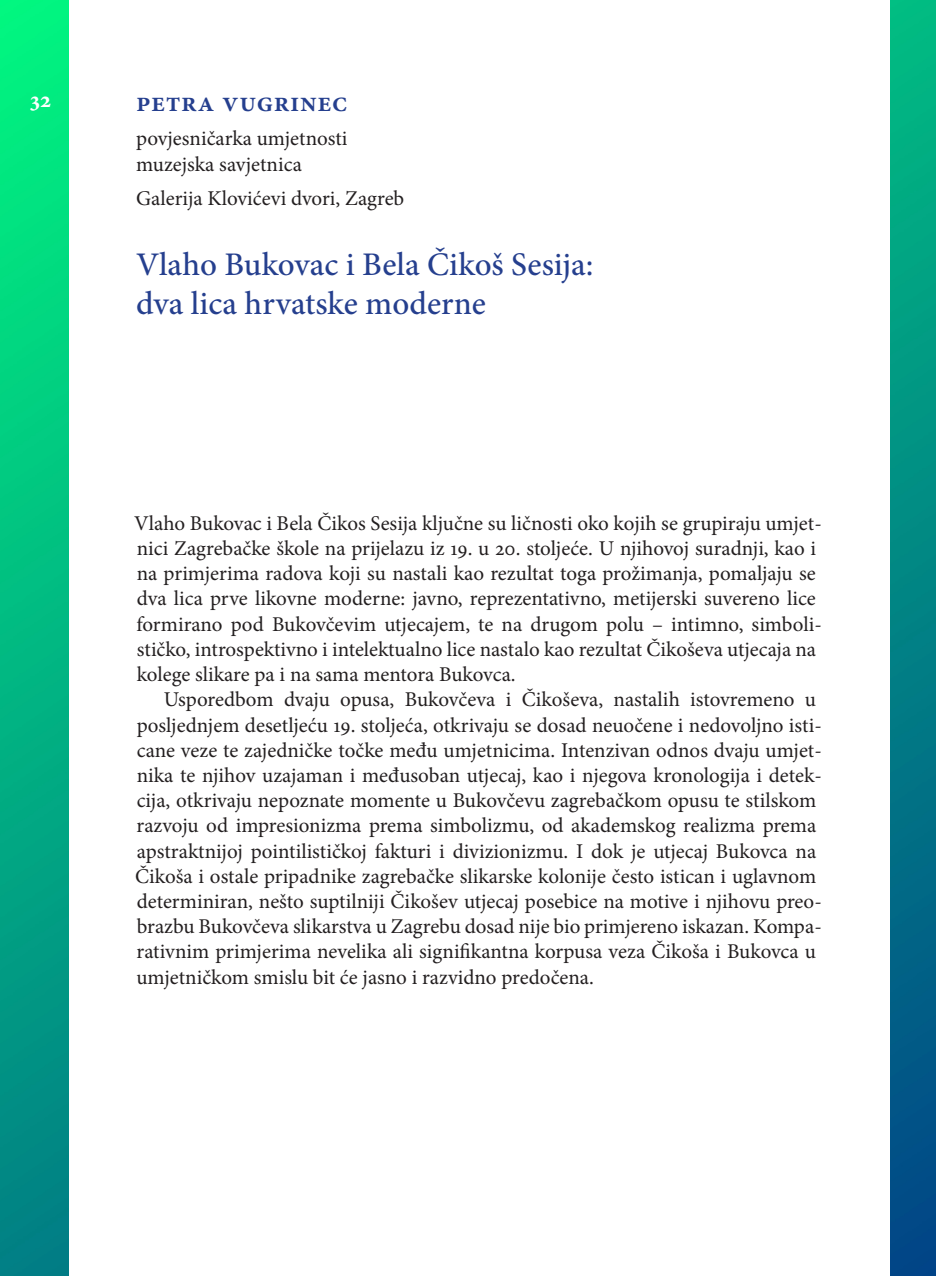
<style>
.page{position:relative;width:936px;height:1276px;background:#fff}
.page>*{position:absolute;margin:0;border:0;box-sizing:border-box;transform-origin:0 0}
.t1{font:500 33px/39.6px "Minion Pro";color:#253f8e}
.t2{font:600 28px "Minion Pro";letter-spacing:.025em;color:#253f8e}
.t3{font:700 23px "Minion Pro";color:#fff}
.t4{font:21px/25.2px "Minion Pro";color:#231f20}
</style>
<div class="page">
<img style="left:0;top:0;width:68px;height:1276px">
<img style="left:890px;top:0;width:45px;height:1276px">
<p class="t3" style="left:30px;top:84px;width:22px">32</p>
<p class="t2" style="left:136px;top:83px;width:213px">petra vugrinec</p>
<p class="t4" style="left:136px;top:126px;width:213px">povjesničarka umjetnosti muzejska savjetnica</p>
<p class="t4" style="left:136px;top:186px;width:269px">Galerija Klovićevi dvori, Zagreb</p>
<p class="t1" style="left:136px;top:244px;width:459px">Vlaho Bukovac i Bela Čikoš Sesija: dva lica hrvatske moderne</p>
<p class="t4" style="left:134px;top:510px;width:689px">Vlaho Bukovac i Bela Čikos Sesija ključne su ličnosti oko kojih se grupiraju umjet&shy;nici Zagrebačke škole na prijelazu iz 19. u 20. stoljeće. U njihovoj suradnji, kao i na primjerima radova koji su nastali kao rezultat toga prožimanja, pomaljaju se dva lica prve likovne moderne: javno, reprezentativno, metijerski suvereno lice formirano pod Bukovčevim utjecajem, te na drugom polu – intimno, simboli&shy;stičko, introspektivno i intelektualno lice nastalo kao rezultat Čikoševa utjecaja na kolege slikare pa i na sama mentora Bukovca.</p>
<p class="t4" style="left:135px;top:687px;width:688px;text-indent:29px">Usporedbom dvaju opusa, Bukovčeva i Čikoševa, nastalih istovremeno u posljednjem desetljeću 19. stoljeća, otkrivaju se dosad neuočene i nedovoljno isti&shy;cane veze te zajedničke točke među umjetnicima. Intenzivan odnos dvaju umjet&shy;nika te njihov uzajaman i međusoban utjecaj, kao i njegova kronologija i detek&shy;cija, otkrivaju nepoznate momente u Bukovčevu zagrebačkom opusu te stilskom razvoju od impresionizma prema simbolizmu, od akademskog realizma prema apstraktnijoj pointilističkoj fakturi i divizionizmu. I dok je utjecaj Bukovca na Čikoša i ostale pripadnike zagrebačke slikarske kolonije često istican i uglavnom determiniran, nešto suptilniji Čikošev utjecaj posebice na motive i njihovu preo&shy;brazbu Bukovčeva slikarstva u Zagrebu dosad nije bio primjereno iskazan. Kompa&shy;rativnim primjerima nevelika ali signifikantna korpusa veza Čikoša i Bukovca u umjetničkom smislu bit će jasno i razvidno predočena.</p>
</div>
